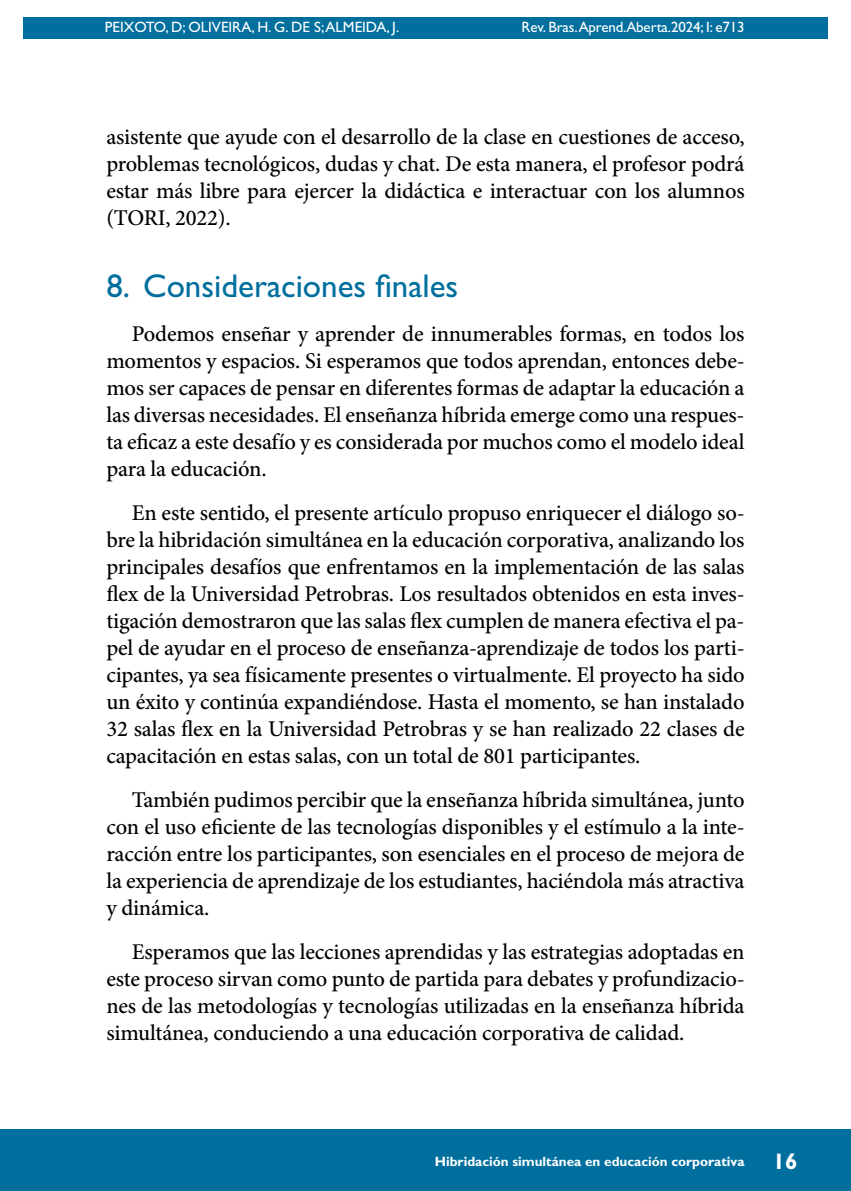
<style>
.page{position:relative;width:851px;height:1191px;background:#fff}
.page>*{position:absolute;margin:0;border:0;box-sizing:border-box;transform-origin:0 0}
.t1{font:33px "Gill Sans Std";color:#006f9e}
.t2{font:500 22.5px/27px "Minion Pro";letter-spacing:-.01em;color:#000;text-align:justify}
.t3{font:15px "Gill Sans Std";letter-spacing:-.01em;color:#fff}
.t4{font:700 13.5px "Gill Sans Std";color:#fff}
.s1{font-size:22.5px}
</style>
<div class="page">
<hr style="left:104px;top:0;width:1px;height:467px;background:#006f9e">
<div style="left:23px;top:17px;width:804px;height:21px;background:#006f9e"></div>
<div style="left:0;top:1129px;width:850px;height:62px;background:#006f9e"></div>
<p class="t3" style="left:105px;top:18px;width:296px">PEIXOTO, D; OLIVEIRA, H. G. DE S; ALMEIDA, J.</p>
<p class="t3" style="left:521px;top:18px;width:224px">Rev. Bras.Aprend.Aberta.2024; I: e713</p>
<p class="t2" style="left:106px;top:123px;width:639px">asistente que ayude con el desarrollo de la clase en cuestiones de acceso, problemas tecnológicos, dudas y chat. De esta manera, el profesor podrá estar más libre para ejercer la didáctica e interactuar con los alumnos (TORI, 2022).</p>
<h1 class="t1" style="left:106px;top:267px;width:353px">8. Consideraciones finales</h1>
<p class="t2" style="left:106px;top:320px;width:639px;text-indent:26px">Podemos enseñar y aprender de innumerables formas, en todos los momentos y espacios. Si esperamos que todos aprendan, entonces debe&shy;mos ser capaces de pensar en diferentes formas de adaptar la educación a las diversas necesidades. El enseñanza híbrida emerge como una respues&shy;ta eficaz a este desafío y es considerada por muchos como el modelo ideal para la educación.</p>
<p class="t2" style="left:106px;top:499px;width:639px;text-indent:26px">En este sentido, el presente artículo propuso enriquecer el diálogo so&shy;bre la hibridación simultánea en la educación corporativa, analizando los principales desafíos que enfrentamos en la implementación de las salas flex de la Universidad Petrobras. Los resultados obtenidos en esta inves&shy;tigación demostraron que las salas flex cumplen de manera efectiva el pa&shy;pel de ayudar en el proceso de enseñanza-aprendizaje de todos los parti&shy;cipantes, ya sea físicamente presentes o virtualmente. El proyecto ha sido un éxito y continúa expandiéndose. Hasta el momento, se han instalado 32 salas flex en la Universidad Petrobras y se han realizado 22 clases de capacitación en estas salas, con un total de 801 participantes.</p>
<p class="t2" style="left:106px;top:786px;width:639px;text-indent:26px">También pudimos percibir que la enseñanza híbrida simultánea, junto con el uso eficiente de las tecnologías disponibles y el estímulo a la inte&shy;racción entre los participantes, son esenciales en el proceso de mejora de la experiencia de aprendizaje de los estudiantes, haciéndola más atractiva y dinámica.</p>
<p class="t2" style="left:106px;top:938px;width:639px;text-indent:26px">Esperamos que las lecciones aprendidas y las estrategias adoptadas en este proceso sirvan como punto de partida para debates y profundizacio&shy;nes de las metodologías y tecnologías utilizadas en la enseñanza híbrida simultánea, conduciendo a una educación corporativa de calidad.</p>
<p class="t4" style="left:435px;top:1153px;width:364px">Hibridación simultánea en educación corporativa <span class="s1">16</span></p>
</div>
